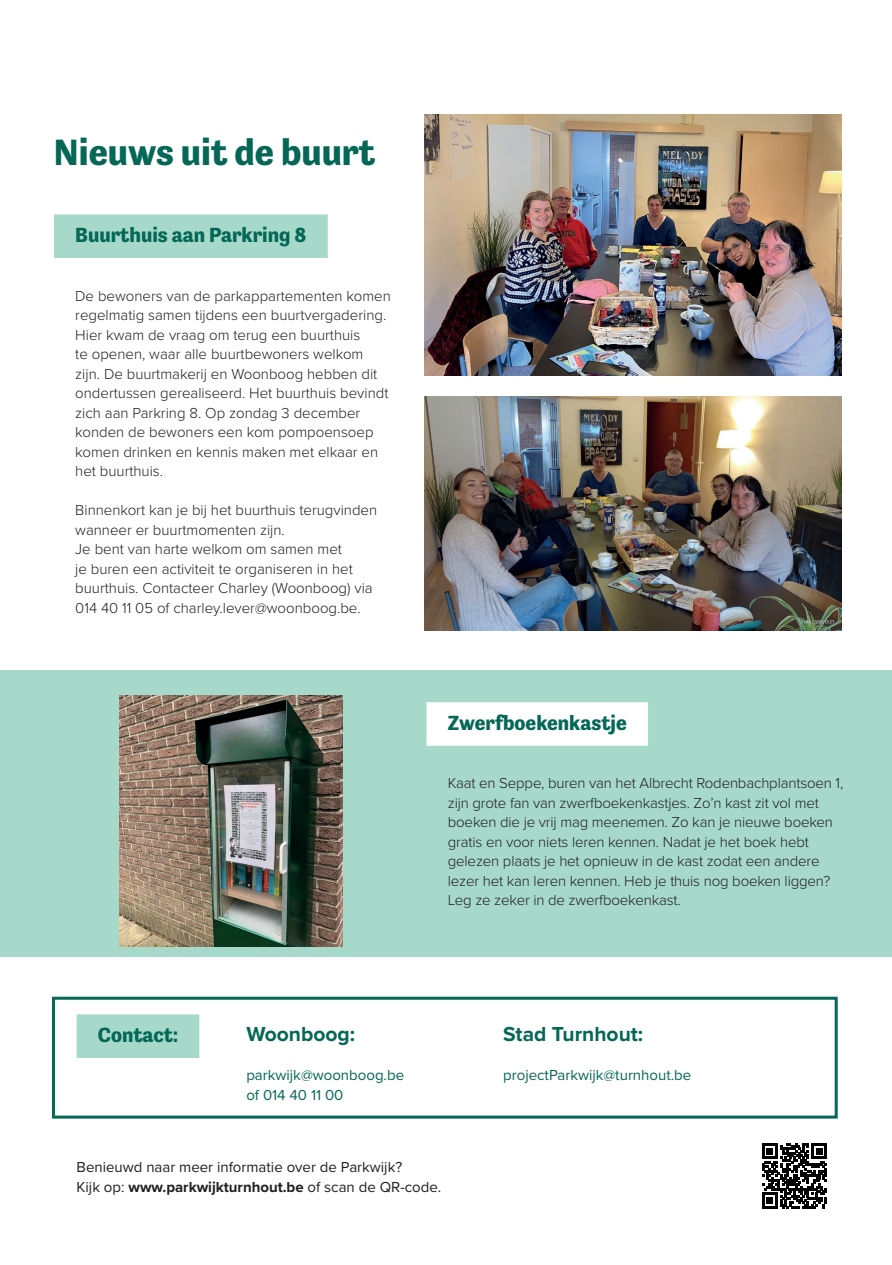
<style>
.page{position:relative;width:892px;height:1265px;background:#fff}
.page>*{position:absolute;margin:0;border:0;box-sizing:border-box;transform-origin:0 0}
.t1{font:700 37.5px "Tenso";color:#056755}
.t2{font:700 21px "Tenso";color:#056755}
.t3{font:700 21px "Proxima Nova";color:#056755}
.t4{font:300 15px/19.5px "Proxima Nova";color:#231f20}
.t5{font:15px/19.5px "Proxima Nova";color:#231f20}
.t6{font:15px/19.5px "Proxima Nova";color:#056755}
.s1{font-weight:700}
</style>
<div class="page">
<div style="left:52px;top:996px;width:785px;height:122px;border:3px solid #056755"></div>
<div style="left:77px;top:1014px;width:122px;height:43px;background:#a6d9ca"></div>
<svg style="left:762px;top:1143px;width:65px;height:65px"></svg>
<div style="left:0;top:670px;width:892px;height:286px;background:#a6d9ca"></div>
<div style="left:426px;top:702px;width:222px;height:43px;background:#fff"></div>
<div style="left:54px;top:214px;width:274px;height:44px;background:#a6d9ca"></div>
<img style="left:119px;top:695px;width:223px;height:251px">
<img style="left:424px;top:396px;width:417px;height:235px">
<img style="left:424px;top:115px;width:417px;height:261px">
<h1 class="t1" style="left:54px;top:130px;width:323px">Nieuws uit de buurt</h1>
<h2 class="t2" style="left:75px;top:223px;width:233px">Buurthuis aan Parkring 8</h2>
<p class="t4" style="left:75px;top:285px;width:317px">De bewoners van de parkappartementen komen regelmatig samen tijdens een buurtvergadering.<br>Hier kwam de vraag om terug een buurthuis<br>te openen, waar alle buurtbewoners welkom zijn. De buurtmakerij en Woonboog hebben dit ondertussen gerealiseerd. Het buurthuis bevindt zich aan Parkring 8. Op zondag 3 december konden de bewoners een kom pompoensoep komen drinken en kennis maken met elkaar en het buurthuis.</p>
<p class="t4" style="left:75px;top:499px;width:303px">Binnenkort kan je bij het buurthuis terugvinden wanneer er buurtmomenten zijn.<br>Je bent van harte welkom om samen met<br>je buren een activiteit te organiseren in het buurthuis. Contacteer Charley (Woonboog) via 014 40 11 05 of charley.lever@woonboog.be.</p>
<h2 class="t2" style="left:448px;top:710px;width:180px">Zwerfboekenkastje</h2>
<p class="t4" style="left:448px;top:772px;width:397px">Kaat en Seppe, buren van het Albrecht Rodenbachplantsoen 1, zijn grote fan van zwerfboekenkastjes. Zo’n kast zit vol met boeken die je vrij mag meenemen. Zo kan je nieuwe boeken gratis en voor niets leren kennen. Nadat je het boek hebt gelezen plaats je het opnieuw in de kast zodat een andere lezer het kan leren kennen. Heb je thuis nog boeken liggen?<br>Leg ze zeker in de zwerfboekenkast.</p>
<h2 class="t2" style="left:98px;top:1022px;width:82px">Contact:</h2>
<h2 class="t3" style="left:246px;top:1018px;width:110px">Woonboog:</h2>
<p class="t6" style="left:246px;top:1064px;width:159px">parkwijk@woonboog.be of 014 40 11 00</p>
<h2 class="t3" style="left:503px;top:1018px;width:141px">Stad Turnhout:</h2>
<p class="t6" style="left:503px;top:1064px;width:190px">projectParkwijk@turnhout.be</p>
<p class="t5" style="left:77px;top:1156px;width:366px">Benieuwd naar meer informatie over de Parkwijk?<br>Kijk op: <span class="s1">www.parkwijkturnhout.be</span> of scan de QR-code.</p>
</div>
